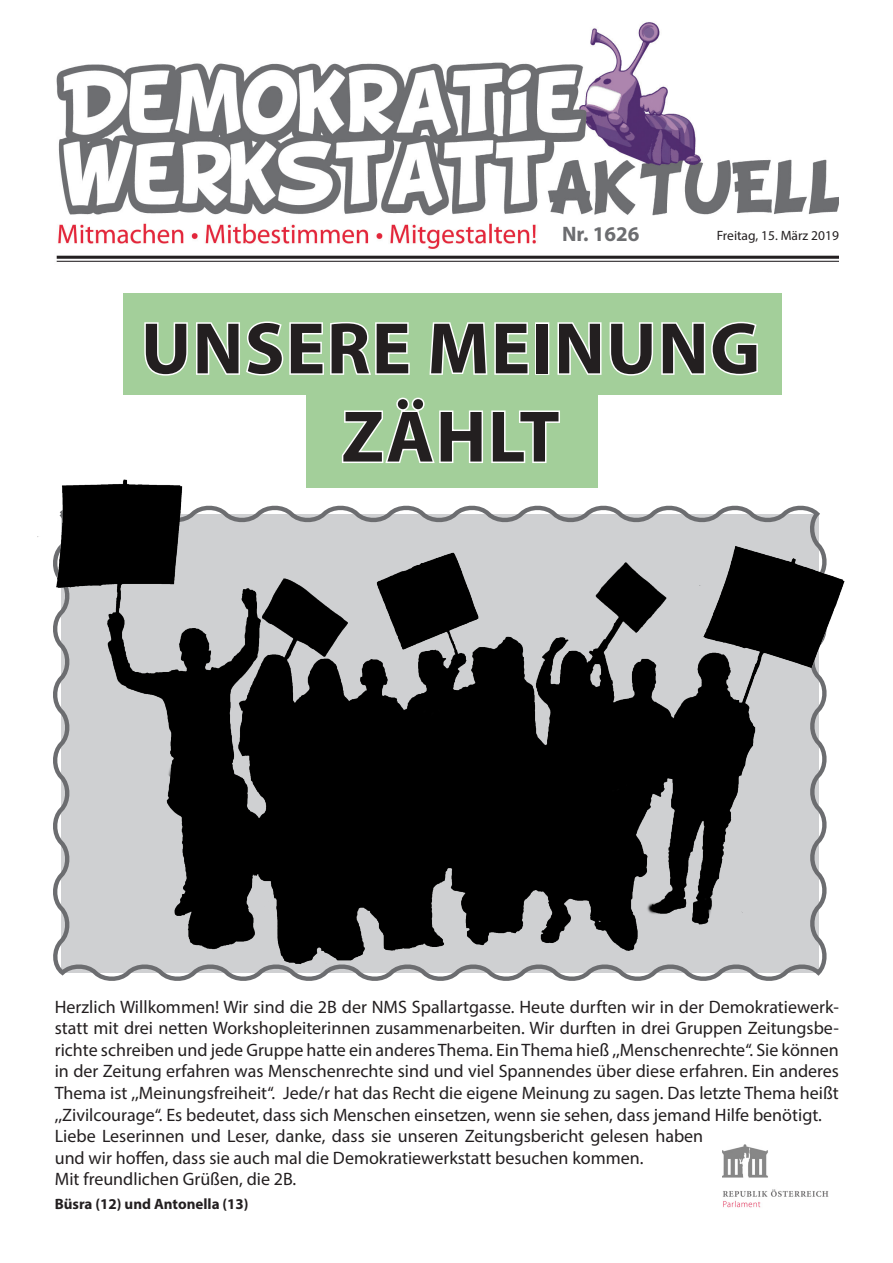
<style>
.page{position:relative;width:893px;height:1263px;background:#fff}
.page>*{position:absolute;margin:0;border:0;box-sizing:border-box;transform-origin:0 0}
.t1{font:700 73.5px/88.2px "Myriad Pro";letter-spacing:.02em;color:#231f20;text-align:center}
.t2{font:700 21px "Myriad Pro";color:#6c6d70}
.t3{font:18px/21.6px "Myriad Pro";color:#231f20;text-align:justify}
.t4{font:700 15px "Myriad Pro";color:#231f20}
.t5{font:13.5px "Myriad Pro";color:#231f20}
</style>
<div class="page">
<img style="left:56px;top:22px;width:783px;height:240px">
<img style="left:722px;top:1145px;width:106px;height:63px">
<svg style="left:55px;top:966px;width:770px;height:15px"></svg>
<img style="left:37px;top:479px;width:808px;height:487px">
<div style="left:123px;top:293px;width:658px;height:101px;background:#a3cf9a"></div>
<div style="left:306px;top:394px;width:292px;height:94px;background:#a3cf9a"></div>
<svg style="left:144px;top:321px;width:266px;height:55px"></svg>
<svg style="left:429px;top:322px;width:100px;height:53px"></svg>
<div style="left:535px;top:322px;width:14px;height:53px;border:3px solid #fff"></div>
<svg style="left:557px;top:321px;width:201px;height:55px"></svg>
<svg style="left:341px;top:397px;width:219px;height:66px"></svg>
<p class="t2" style="left:562px;top:220px;width:79px">Nr. 1626</p>
<p class="t5" style="left:717px;top:227px;width:124px">Freitag, 15. März 2019</p>
<p class="t1" style="left:141px;top:302px;width:621px">UNSERE MEINUNG<br>ZÄHLT</p>
<p class="t3" style="left:55px;top:995px;width:786px">Herzlich Willkommen! Wir sind die 2B der NMS Spallartgasse. Heute durften wir in der Demokratiewerk&shy;statt mit drei netten Workshopleiterinnen zusammenarbeiten. Wir durften in drei Gruppen Zeitungsbe&shy;richte schreiben und jede Gruppe hatte ein anderes Thema. Ein Thema hieß ,,Menschenrechte“. Sie können in der Zeitung erfahren was Menschenrechte sind und viel Spannendes über diese erfahren. Ein anderes Thema ist ,,Meinungsfreiheit“. Jede/r hat das Recht die eigene Meinung zu sagen. Das letzte Thema heißt ,,Zivilcourage“. Es bedeutet, dass sich Menschen einsetzen, wenn sie sehen, dass jemand Hilfe benötigt.</p>
<p class="t3" style="left:55px;top:1125px;width:650px">Liebe Leserinnen und Leser, danke, dass sie unseren Zeitungsbericht gelesen haben und wir hoffen, dass sie auch mal die Demokratiewerkstatt besuchen kommen.</p>
<p class="t3" style="left:55px;top:1168px;width:243px">Mit freundlichen Grüßen, die 2B.</p>
<p class="t4" style="left:55px;top:1194px;width:195px">Büsra (12) und Antonella (13)</p>
</div>
